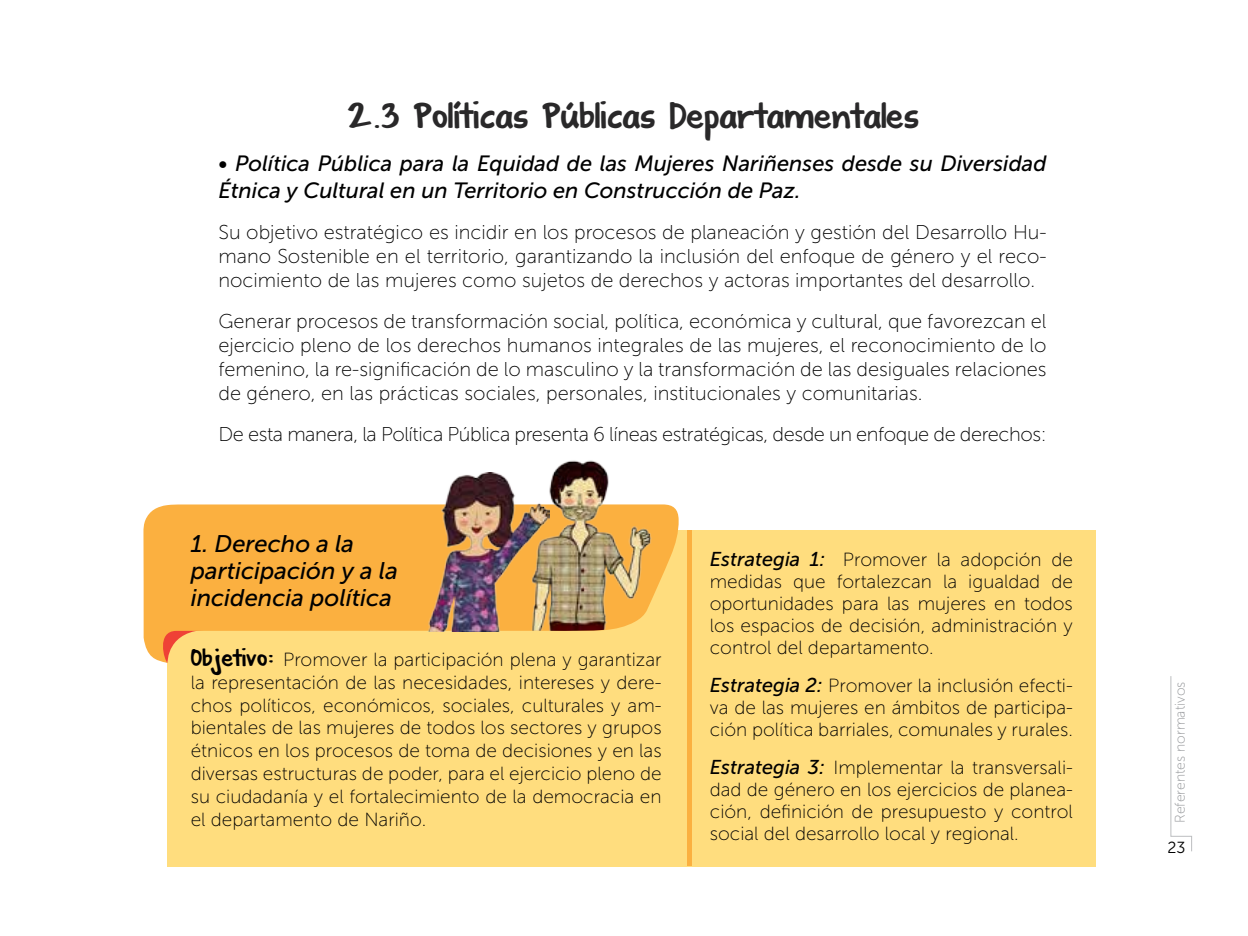
<style>
.page{position:relative;width:1248px;height:936px;background:#fff}
.page>*{position:absolute;margin:0;border:0;box-sizing:border-box;transform-origin:0 0}
.t1{font:36px "KG Shadowofthe Day";color:#292829}
.t2{font:italic 24px/27px "Museo Sans 500";color:#000}
.t3{font:italic 22px/26.4px "Museo Sans 500";color:#000}
.t4{font:20px/24px "Museo Sans 100";color:#000;text-align:justify}
.t5{font:20px "Museo Sans 100";letter-spacing:-.02em;color:#000}
.t6{font:19px/22px "Museo Sans 100";color:#000;text-align:justify}
.t7{font:16px "Museo Sans 300";color:#000}
.t8{font:14px "Museo Sans 100";color:#939598}
.s1{font-family:"KG Shadowofthe Day";font-size:24px}
.s2{font-family:"Museo Sans 500";font-style:italic;font-size:20px}
</style>
<div class="page">
<svg style="left:1170px;top:676px;width:22px;height:176px"></svg>
<div style="left:167px;top:530px;width:928px;height:336px;background:#ffdd7e"></div>
<svg style="left:143px;top:504px;width:535px;height:158px;fill:#fbb040"></svg>
<img style="left:549px;top:460px;width:107px;height:171px">
<img style="left:427px;top:473px;width:122px;height:158px">
<hr style="left:687px;top:530px;width:4px;height:335px;background:#fbb040">
<h1 class="t1" style="left:346px;top:92px;width:574px">2.3 Políticas Públicas Departamentales</h1>
<p class="t3" style="left:218px;top:151px;width:829px">• Política Pública para la Equidad de las Mujeres Nariñenses desde su Diversidad<br>Étnica y Cultural en un Territorio en Construcción de Paz.</p>
<p class="t4" style="left:218px;top:220px;width:829px">Su objetivo estratégico es incidir en los procesos de planeación y gestión del Desarrollo Hu&shy;mano Sostenible en el territorio, garantizando la inclusión del enfoque de género y el reco&shy;nocimiento de las mujeres como sujetos de derechos y actoras importantes del desarrollo.</p>
<p class="t4" style="left:218px;top:309px;width:829px">Generar procesos de transformación social, política, económica y cultural, que favorezcan el ejercicio pleno de los derechos humanos integrales de las mujeres, el reconocimiento de lo femenino, la re-significación de lo masculino y la transformación de las desiguales relaciones de género, en las prácticas sociales, personales, institucionales y comunitarias.</p>
<p class="t5" style="left:218px;top:423px;width:829px">De esta manera, la Política Pública presenta 6 líneas estratégicas, desde un enfoque de derechos:</p>
<p class="t2" style="left:191px;top:530px;width:208px">1. Derecho a la participación y a la incidencia política</p>
<p class="t6" style="left:191px;top:648px;width:472px;line-height:22.8px"><span class="s1">Objetivo:</span> Promover la participación plena y garantizar la representación de las necesidades, intereses y dere&shy;chos políticos, económicos, sociales, culturales y am&shy;bientales de las mujeres de todos los sectores y grupos étnicos en los procesos de toma de decisiones y en las diversas estructuras de poder, para el ejercicio pleno de su ciudadanía y el fortalecimiento de la democracia en el departamento de Nariño.</p>
<p class="t6" style="left:709px;top:548px;width:364px"><span class="s2">Estrategia 1:</span> Promover la adopción de medidas que fortalezcan la igualdad de oportunidades para las mujeres en todos los espacios de decisión, administración y control del departamento.</p>
<p class="t6" style="left:709px;top:674px;width:364px"><span class="s2">Estrategia 2:</span> Promover la inclusión efecti&shy;va de las mujeres en ámbitos de participa&shy;ción política barriales, comunales y rurales.</p>
<p class="t6" style="left:709px;top:757px;width:364px"><span class="s2">Estrategia 3:</span> Implementar la transversali&shy;dad de género en los ejercicios de planea&shy;ción, definición de presupuesto y control social del desarrollo local y regional.</p>
<p class="t8" style="left:1172px;top:822px;width:143px;rotate:-90deg">Referentes normativos</p>
<p class="t7" style="left:1167px;top:838px;width:20px">23</p>
</div>
